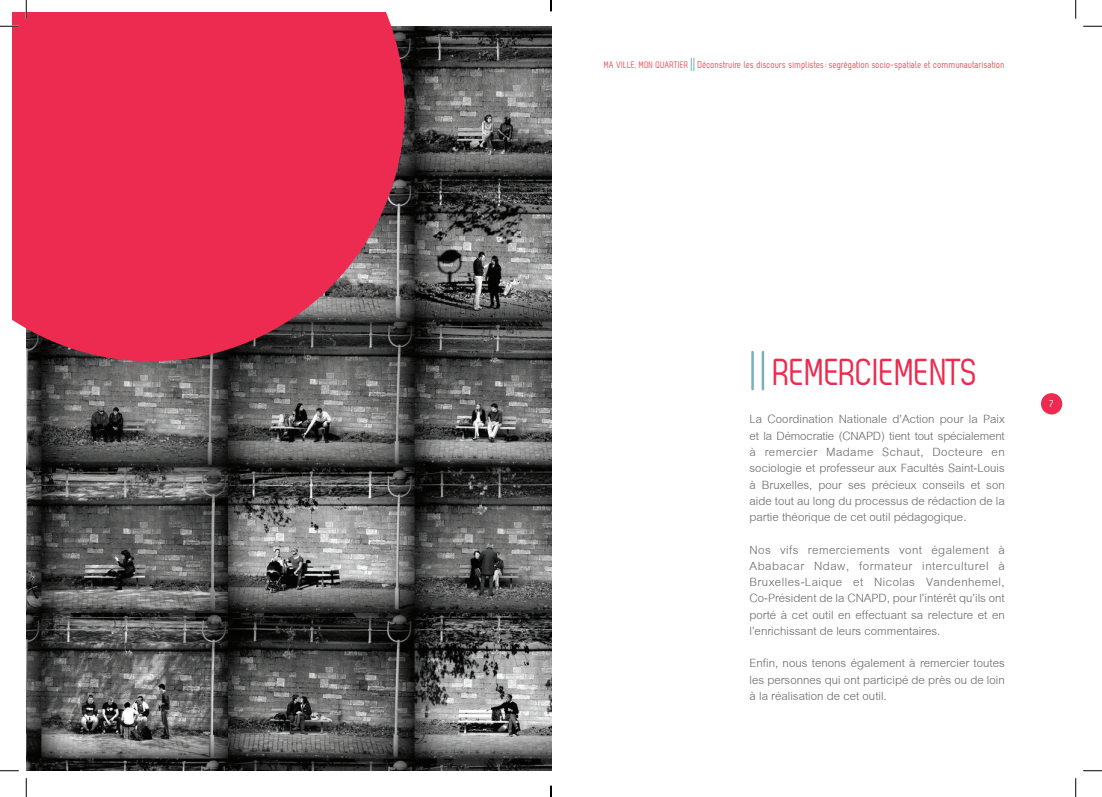
<style>
.page{position:relative;width:1102px;height:797px;background:#fff}
.page>*{position:absolute;margin:0;border:0;box-sizing:border-box;transform-origin:0 0}
.t1{font:37.5px "Zag";color:#ed2a4f}
.t2{font:17.5px/16.2px "Cordia New";color:#67676a;text-align:justify}
.t3{font:10px "Zag";letter-spacing:.02em;color:#ef4c5b}
.t4{font:10px "Zag";color:#fff}
.s1{font-size:9.38px}
</style>
<div class="page">
<div style="left:1040px;top:393px;width:22px;height:21px;background:#ed2a4f;border-radius:50%"></div>
<svg style="left:691px;top:58px;width:3px;height:13px"></svg>
<img style="left:26px;top:26px;width:525px;height:744px">
<svg style="left:12px;top:12px;width:392px;height:349px;background:#db2f4f"></svg>
<hr style="left:751px;top:352px;width:2px;height:37px;background:#77b2bb">
<hr style="left:761px;top:352px;width:3px;height:37px;background:#77b2bb">
<svg style="left:0;top:25px;width:19px;height:2px"></svg>
<svg style="left:1083px;top:25px;width:18px;height:2px"></svg>
<svg style="left:0;top:770px;width:19px;height:1px"></svg>
<svg style="left:1083px;top:770px;width:18px;height:1px"></svg>
<svg style="left:25px;top:0;width:2px;height:19px"></svg>
<svg style="left:25px;top:778px;width:2px;height:19px"></svg>
<svg style="left:1075px;top:0;width:1px;height:19px"></svg>
<svg style="left:1075px;top:778px;width:1px;height:19px"></svg>
<svg style="left:550px;top:785px;width:1px;height:12px"></svg>
<p class="t3" style="left:604px;top:59px;width:402px"><span class="s1">MA VILLE, MON QUARTIER</span> Déconstruire les discours simplistes:segrégation socio-spatiale et communautarisation</p>
<h1 class="t1" style="left:773px;top:351px;width:206px">REMERCIEMENTS</h1>
<p class="t2" style="left:749px;top:412px;width:257px">La Coordination Nationale d’Action pour la Paix et la Démocratie (CNAPD) tient tout spécialement à remercier Madame Schaut, Docteure en sociologie et professeur aux Facultés Saint-Louis à Bruxelles, pour ses précieux conseils et son aide tout au long du processus de rédaction de la partie théorique de cet outil pédagogique.</p>
<p class="t2" style="left:749px;top:542px;width:257px">Nos vifs remerciements vont également à Ababacar Ndaw, formateur interculturel à Bruxelles-Laique et Nicolas Vandenhemel, Co-Président de la CNAPD, pour l’intérêt qu’ils ont porté à cet outil en effectuant sa relecture et en l’enrichissant de leurs commentaires.</p>
<p class="t2" style="left:749px;top:655px;width:257px">Enfin, nous tenons également à remercier toutes les personnes qui ont participé de près ou de loin à la réalisation de cet outil.</p>
<p class="t4" style="left:1049px;top:398px;width:6px">7</p>
</div>
